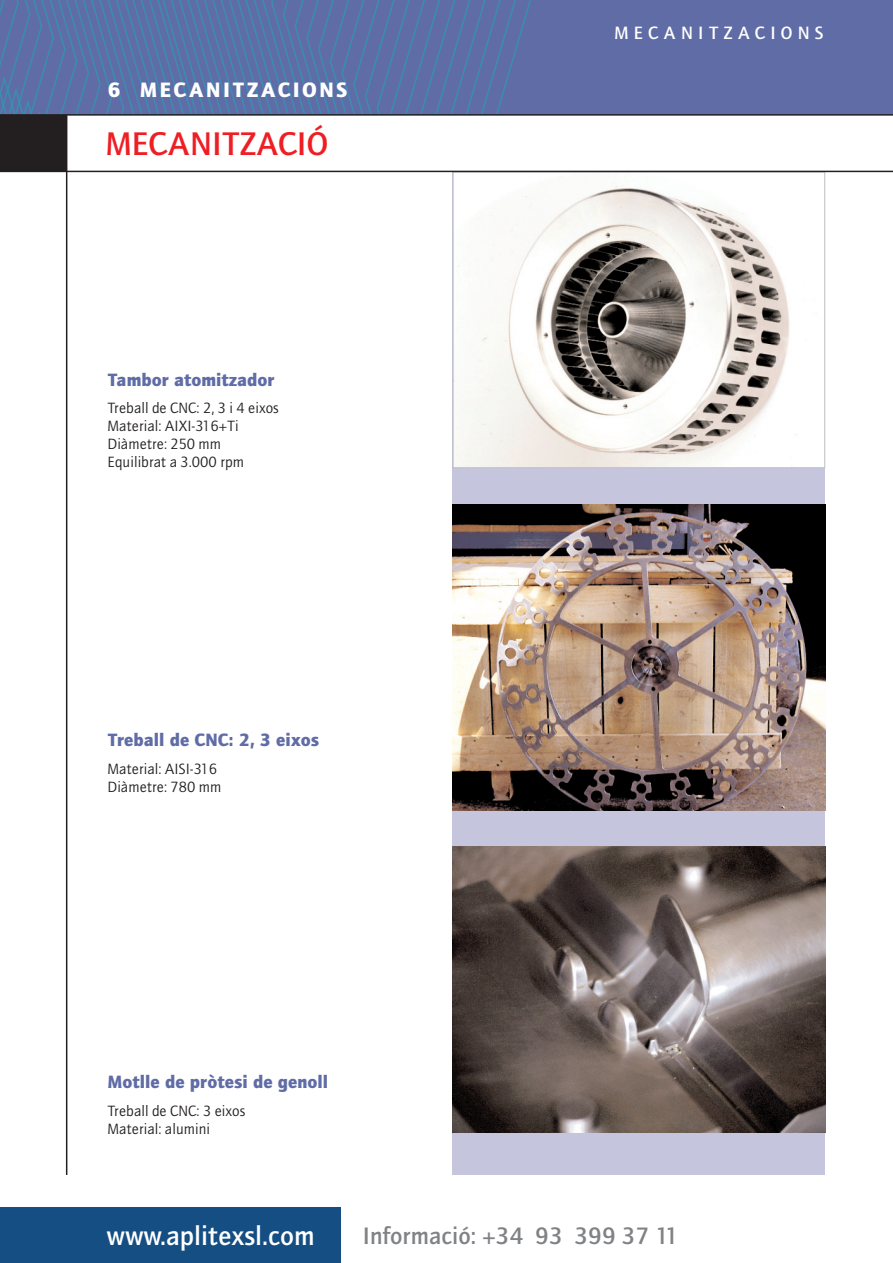
<style>
.page{position:relative;width:893px;height:1263px;background:#fff}
.page>*{position:absolute;margin:0;border:0;box-sizing:border-box;transform-origin:0 0}
.t1{font:500 33px "AT Quay Sans";color:#ee1e24}
.t2{font:500 27px "AT Quay Sans";color:#fff}
.t3{font:500 24px "AT Quay Sans";color:#808285}
.t4{font:900 21px "AT Quay Sans";letter-spacing:.115em;color:#fff}
.t5{font:900 18px "AT Quay Sans";color:#606ca6}
.t6{font:500 18px "AT Quay Sans";letter-spacing:.285em;color:#fff}
.t7{font:15px/18px "AT Quay Sans";color:#231f20}
</style>
<div class="page">
<div style="left:453px;top:171px;width:372px;height:1004px;background:#c5c6dd"></div>
<img style="left:455px;top:174px;width:368px;height:292px">
<div style="left:453px;top:172px;width:372px;height:296px;border:1px solid #bdbec1"></div>
<div style="left:0;top:114px;width:66px;height:58px;background:#231f20"></div>
<hr style="left:0;top:171px;width:892px;height:1px;background:#231f20">
<hr style="left:66px;top:113px;width:1px;height:1062px;background:#231f20">
<div style="left:0;top:0;width:892px;height:115px;background:#606ca6"></div>
<svg style="left:0;top:0;width:531px;height:114px"></svg>
<div style="left:0;top:1208px;width:340px;height:55px;background:#144e82"></div>
<hr style="left:0;top:114px;width:892px;height:2px;background:#231f20">
<img style="left:453px;top:504px;width:372px;height:306px">
<img style="left:453px;top:846px;width:372px;height:287px">
<h3 class="t4" style="left:108px;top:82px;width:241px">6 MECANITZACIONS</h3>
<h1 class="t1" style="left:106px;top:130px;width:224px">MECANITZACIÓ</h1>
<p class="t5" style="left:108px;top:372px;width:169px">Tambor atomitzador</p>
<p class="t7" style="left:108px;top:400px;width:173px">Treball de CNC: 2, 3 i 4 eixos<br>Material: AIXI-316+Ti<br>Diàmetre: 250 mm<br>Equilibrat a 3.000 rpm</p>
<p class="t5" style="left:108px;top:733px;width:213px">Treball de CNC: 2, 3 eixos</p>
<p class="t7" style="left:108px;top:761px;width:115px">Material: AISI-316<br>Diàmetre: 780 mm</p>
<p class="t5" style="left:108px;top:1074px;width:222px">Motlle de pròtesi de genoll</p>
<p class="t7" style="left:108px;top:1103px;width:139px">Treball de CNC: 3 eixos<br>Material: alumini</p>
<p class="t6" style="left:614px;top:25px;width:211px">MECANITZACIONS</p>
<h2 class="t2" style="left:107px;top:1224px;width:209px">www.aplitexsl.com</h2>
<h3 class="t3" style="left:363px;top:1226px;width:317px">Informació: +34 93 399 37 11</h3>
</div>
